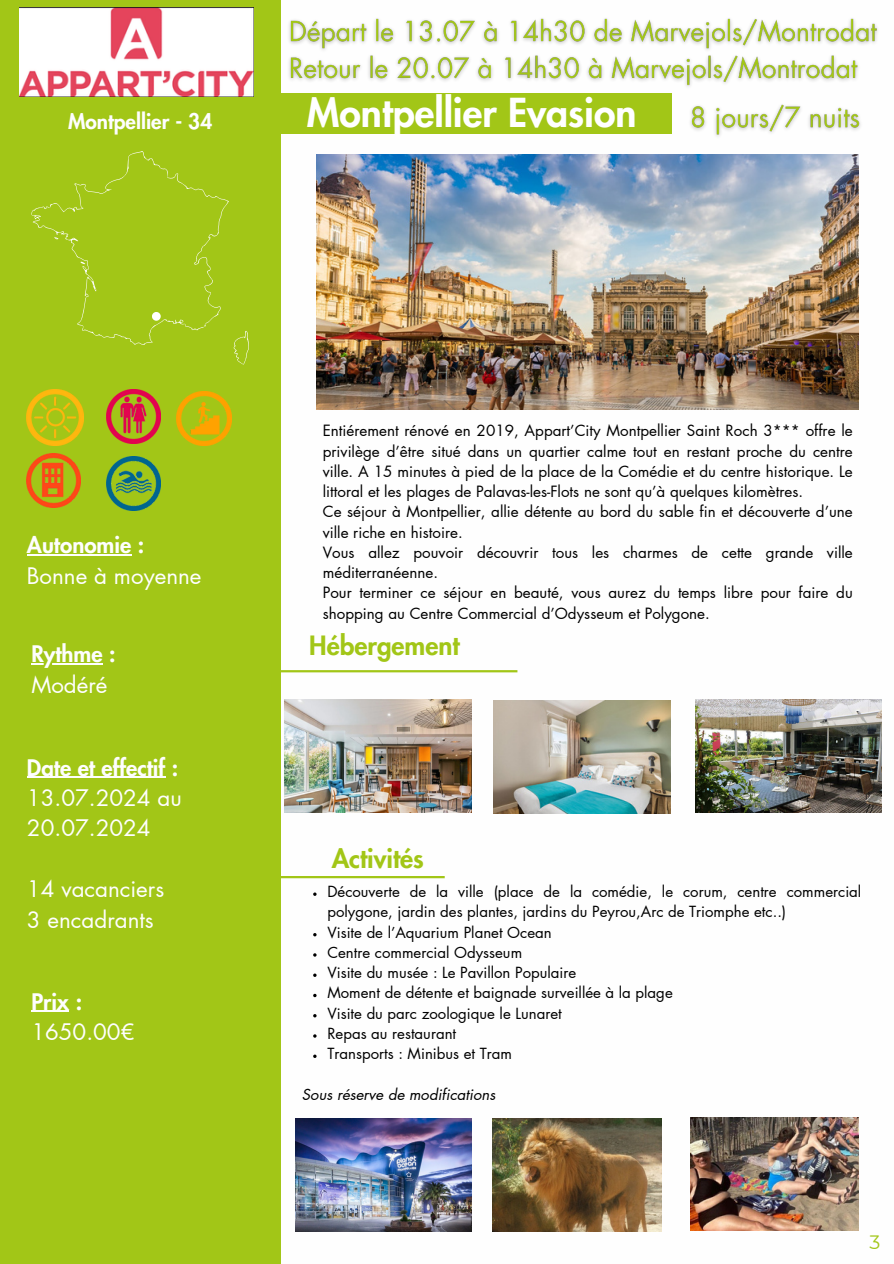
<style>
.page{position:relative;width:894px;height:1264px;background:#fff}
.page>*{position:absolute;margin:0;border:0;box-sizing:border-box;transform-origin:0 0}
.t1{font:800 39px "Futura LT Pro";color:#fff}
.t2{font:800 25.95px "Futura LT Pro";color:#a2c617}
.t3{font:22.35px "Futura LT Pro";color:#fefefe}
.t4{font:800 22.35px "Futura LT Pro";color:#fefefe}
.t5{font:800 20.85px "Futura LT Pro";color:#fefefe}
.t6{font:19.35px "Montserrat";color:#a2c617}
.t7{font:15.15px/20.2px "Futura LT Pro";color:#000}
.t8{font:15px/20.2px "Futura LT Pro";color:#000}
.t9{font:italic 15px "Futura LT Pro";color:#000}
</style>
<div class="page">
<div style="left:0;top:0;width:280px;height:1263px;background:#a2c617"></div>
<svg style="left:31px;top:151px;width:217px;height:213px"></svg>
<div style="left:152px;top:312px;width:9px;height:9px;background:#fff;border-radius:50%"></div>
<hr style="left:280px;top:670px;width:237px;height:2px;background:#a2c617">
<hr style="left:280px;top:876px;width:164px;height:2px;background:#a2c617">
<div style="left:271px;top:93px;width:400px;height:40px;background:#a2c617"></div>
<img style="left:106px;top:389px;width:54px;height:54px">
<img style="left:27px;top:389px;width:56px;height:57px">
<img style="left:177px;top:391px;width:54px;height:54px">
<img style="left:27px;top:454px;width:54px;height:54px">
<img style="left:106px;top:456px;width:54px;height:54px">
<img style="left:296px;top:1118px;width:175px;height:113px">
<img style="left:492px;top:1118px;width:169px;height:113px">
<img style="left:690px;top:1117px;width:167px;height:113px">
<img style="left:284px;top:700px;width:187px;height:112px">
<img style="left:493px;top:700px;width:177px;height:113px">
<img style="left:695px;top:700px;width:185px;height:112px">
<img style="left:316px;top:154px;width:542px;height:256px">
<img style="left:20px;top:8px;width:234px;height:89px">
<hr style="left:31px;top:1010px;width:38px;height:2px;background:#fefefe">
<hr style="left:31px;top:663px;width:72px;height:1px;background:#fefefe">
<hr style="left:27px;top:776px;width:138px;height:1px;background:#fefefe">
<hr style="left:27px;top:554px;width:104px;height:1px;background:#fefefe">
<img style="left:690px;top:104px;width:171px;height:33px">
<img style="left:289px;top:18px;width:589px;height:69px">
<p class="t5" style="left:68px;top:112px;width:146px">Montpellier - 34</p>
<p class="t1" style="left:307px;top:95px;width:331px">Montpellier Evasion</p>
<p class="t4" style="left:27px;top:535px;width:119px">Autonomie :</p>
<p class="t3" style="left:27px;top:565px;width:176px">Bonne à moyenne</p>
<p class="t4" style="left:31px;top:643px;width:86px">Rythme :</p>
<p class="t3" style="left:31px;top:674px;width:78px">Modéré</p>
<p class="t4" style="left:27px;top:757px;width:153px">Date et effectif :</p>
<p class="t3" style="left:27px;top:787px;width:156px">13.07.2024 au</p>
<p class="t3" style="left:27px;top:818px;width:125px">20.07.2024</p>
<p class="t3" style="left:27px;top:878px;width:139px">14 vacanciers</p>
<p class="t3" style="left:27px;top:909px;width:128px">3 encadrants</p>
<p class="t4" style="left:31px;top:991px;width:52px">Prix :</p>
<p class="t3" style="left:31px;top:1021px;width:105px">1650.00€</p>
<p class="t7" style="left:323px;top:421px;width:531px;text-align:justify">Entiérement rénové en 2019, Appart’City Montpellier Saint Roch 3*** offre le privilège d’être situé dans un quartier calme tout en restant proche du centre ville. A 15 minutes à pied de la place de la Comédie et du centre historique. Le littoral et les plages de Palavas-les-Flots ne sont qu’à quelques kilomètres.</p>
<p class="t7" style="left:323px;top:502px;width:531px">Ce séjour à Montpellier, allie détente au bord du sable fin et découverte d’une ville riche en histoire.</p>
<p class="t7" style="left:323px;top:543px;width:531px">Vous allez pouvoir découvrir tous les charmes de cette grande ville méditerranéenne.</p>
<p class="t7" style="left:323px;top:583px;width:531px">Pour terminer ce séjour en beauté, vous aurez du temps libre pour faire du shopping au Centre Commercial d’Odysseum et Polygone.</p>
<p class="t2" style="left:309px;top:633px;width:152px">Hébergement</p>
<p class="t2" style="left:331px;top:846px;width:94px">Activités</p>
<p class="t8" style="left:327px;top:882px;width:535px">Découverte de la ville (place de la comédie, le corum, centre commercial polygone, jardin des plantes, jardins du Peyrou,Arc de Triomphe etc..)</p>
<p class="t8" style="left:327px;top:922px;width:226px">Visite de l’Aquarium Planet Ocean</p>
<p class="t8" style="left:327px;top:942px;width:196px">Centre commercial Odysseum</p>
<p class="t8" style="left:327px;top:963px;width:250px">Visite du musée : Le Pavillon Populaire</p>
<p class="t8" style="left:327px;top:983px;width:347px">Moment de détente et baignade surveillée à la plage</p>
<p class="t8" style="left:327px;top:1003px;width:236px">Visite du parc zoologique le Lunaret</p>
<p class="t8" style="left:327px;top:1023px;width:130px">Repas au restaurant</p>
<p class="t8" style="left:327px;top:1044px;width:186px">Transports : Minibus et Tram</p>
<p class="t9" style="left:302px;top:1087px;width:195px">Sous réserve de modifications</p>
<p class="t6" style="left:869px;top:1229px;width:12px">3</p>
</div>
